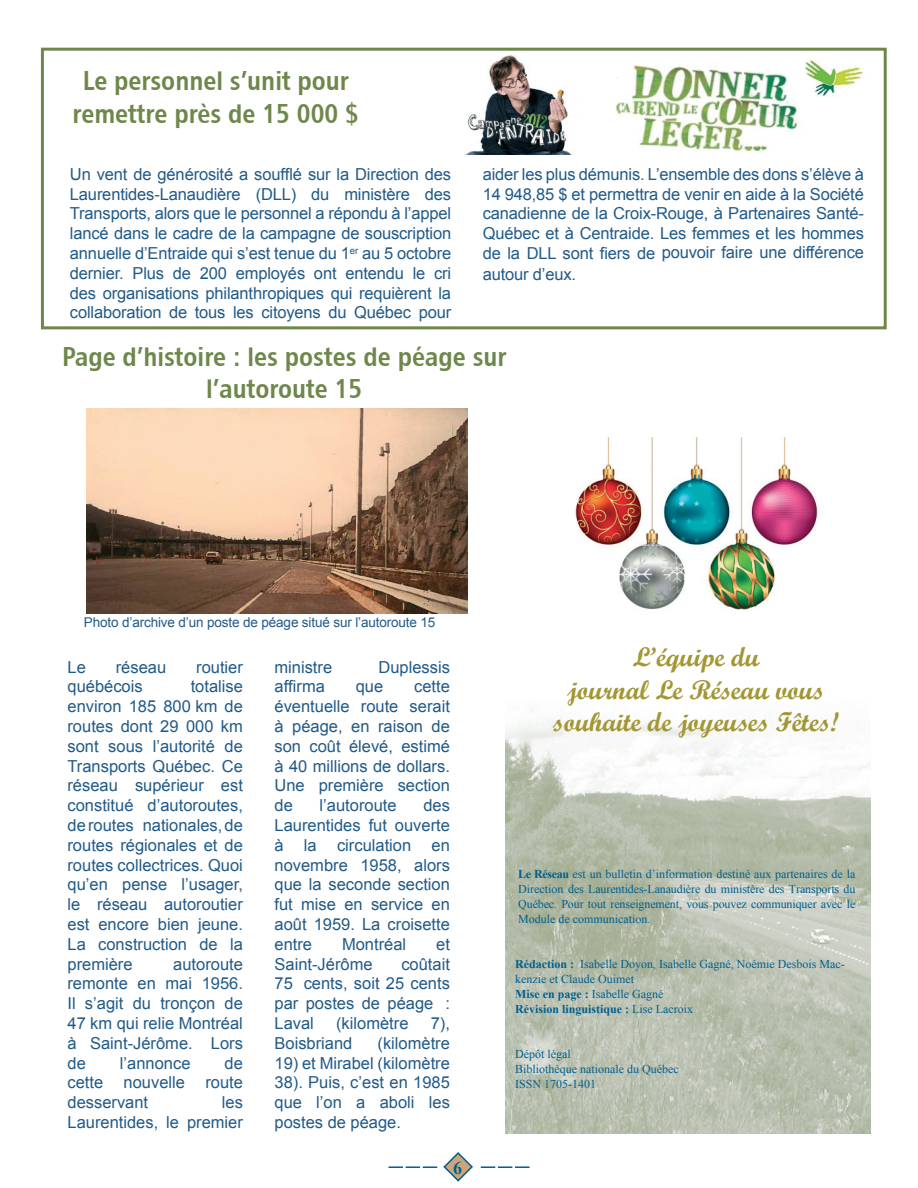
<style>
.page{position:relative;width:918px;height:1188px;background:#fff}
.page>*{position:absolute;margin:0;border:0;box-sizing:border-box;transform-origin:0 0}
.t1{font:27px/32.4px "Chaloult Cond Demi Gras Normal";color:#6e874a;text-align:center}
.t2{font:27px/32.4px "Script MT Bold";color:#a39734;text-align:center}
.t3{font:700 18px "Times New Roman";color:#015f8d}
.t4{font:16.5px/19.8px "Arial";color:#215a89;text-align:justify}
.t5{font:13.5px "Arial";letter-spacing:-.01em;color:#215a89}
.t6{font:12px/15px "Times New Roman";color:#015f8d}
.s1{font-weight:700}
</style>
<div class="page">
<div style="left:41px;top:48px;width:846px;height:281px;border:3px solid #6e874a"></div>
<svg style="left:481px;top:1166px;width:49px;height:2px"></svg>
<svg style="left:388px;top:1152px;width:85px;height:30px"></svg>
<img style="left:506px;top:719px;width:364px;height:415px">
<img style="left:465px;top:55px;width:399px;height:100px">
<img style="left:86px;top:408px;width:381px;height:206px">
<img style="left:575px;top:438px;width:243px;height:172px">
<h1 class="t1" style="left:73px;top:64px;width:288px">Le personnel s’unit pour remettre près de 15 000 $</h1>
<p class="t4" style="left:70px;top:164px;width:383px">Un vent de générosité a soufflé sur la Direction des Laurentides-Lanaudière (DLL) du ministère des Transports, alors que le personnel a répondu à l’appel lancé dans le cadre de la campagne de souscription annuelle d’Entraide qui s’est tenue du 1<sup>er</sup> au 5 octobre dernier. Plus de 200 employés ont entendu le cri des organisations philanthropiques qui requièrent la collaboration de tous les citoyens du Québec pour</p>
<p class="t4" style="left:483px;top:164px;width:383px">aider les plus démunis. L’ensemble des dons s’élève à 14 948,85 $ et permettra de venir en aide à la Société canadienne de la Croix-Rouge, à Partenaires Santé-Québec et à Centraide. Les femmes et les hommes</p>
<p class="t4" style="left:483px;top:241px;width:383px;line-height:22.2px">de la DLL sont fiers de pouvoir faire une différence autour d’eux.</p>
<h1 class="t1" style="left:62px;top:340px;width:446px">Page d’histoire : les postes de péage sur l’autoroute 15</h1>
<p class="t5" style="left:84px;top:614px;width:353px">Photo d’archive d’un poste de péage situé sur l’autoroute 15</p>
<p class="t4" style="left:68px;top:657px;width:20px">Le</p>
<p class="t4" style="left:116px;top:657px;width:52px">réseau</p>
<p class="t4" style="left:196px;top:657px;width:48px">routier</p>
<p class="t4" style="left:68px;top:677px;width:77px">québécois</p>
<p class="t4" style="left:68px;top:677px;width:177px;text-indent:123px">totalise environ 185 800 km de routes dont 29 000 km sont sous l’autorité de Transports Québec. Ce réseau supérieur est constitué d’autoroutes, de routes nationales, de routes régionales et de routes collectrices. Quoi qu’en pense l’usager, le réseau autoroutier est encore bien jeune.<br>La construction de la première</p>
<p class="t4" style="left:68px;top:954px;width:177px;text-indent:106px">autoroute remonte en mai 1956.<br>Il s’agit du tronçon de 47 km qui relie Montréal à Saint-Jérôme. Lors de</p>
<p class="t4" style="left:120px;top:1053px;width:72px">l’annonce</p>
<p class="t4" style="left:68px;top:1053px;width:177px;text-indent:157px">de cette nouvelle route desservant</p>
<p class="t4" style="left:68px;top:1093px;width:177px;text-align:right">les<br>Laurentides, le premier</p>
<p class="t4" style="left:274px;top:657px;width:59px">ministre</p>
<p class="t4" style="left:378px;top:657px;width:73px">Duplessis</p>
<p class="t4" style="left:274px;top:677px;width:52px">affirma</p>
<p class="t4" style="left:356px;top:677px;width:29px">que</p>
<p class="t4" style="left:274px;top:677px;width:177px;text-indent:140px">cette éventuelle route serait à péage, en raison de son coût élevé, estimé à 40 millions de dollars.<br>Une première section de</p>
<p class="t4" style="left:320px;top:796px;width:79px">l’autoroute</p>
<p class="t4" style="left:274px;top:796px;width:177px;text-indent:149px">des Laurentides fut ouverte à la circulation en novembre 1958, alors que la seconde section fut mise en service en août 1959. La croisette entre</p>
<p class="t4" style="left:342px;top:934px;width:66px">Montréal</p>
<p class="t4" style="left:436px;top:934px;width:15px">et</p>
<p class="t4" style="left:274px;top:954px;width:100px">Saint-Jérôme</p>
<p class="t4" style="left:274px;top:954px;width:177px;text-indent:127px">coûtait 75 cents, soit 25 cents par postes de péage :<br>Laval</p>
<p class="t4" style="left:336px;top:1014px;width:74px">(kilomètre</p>
<p class="t4" style="left:431px;top:1014px;width:21px">7),</p>
<p class="t4" style="left:274px;top:1033px;width:79px">Boisbriand</p>
<p class="t4" style="left:378px;top:1033px;width:74px">(kilomètre</p>
<p class="t4" style="left:274px;top:1053px;width:177px">19) et Mirabel (kilomètre 38). Puis, c’est en 1985 que l’on a aboli les postes de péage.</p>
<p class="t3" style="left:453px;top:1155px;width:10px">6</p>
<h1 class="t2" style="left:553px;top:640px;width:287px">L’équipe du<br>journal Le Réseau vous souhaite de joyeuses Fêtes!</h1>
<p class="t6" style="left:518px;top:866px;width:339px;text-align:justify"><span class="s1">Le Réseau</span> est un bulletin d’information destiné aux partenaires de la Direction des Laurentides-Lanaudière du ministère des Transports du Québec. Pour tout renseignement, vous pouvez communiquer avec le Module de communication.</p>
<p class="t6" style="left:515px;top:957px;width:331px"><span class="s1">Rédaction :</span> Isabelle Doyon, Isabelle Gagné, Noémie Desbois Mac&shy;kenzie et Claude Ouimet<br><span class="s1">Mise en page :</span> Isabelle Gagné<br><span class="s1">Révision linguistique :</span> Lise Lacroix</p>
<p class="t6" style="left:515px;top:1047px;width:165px">Dépôt légal<br>Bibliothèque nationale du Québec issn 1705-1401</p>
</div>
